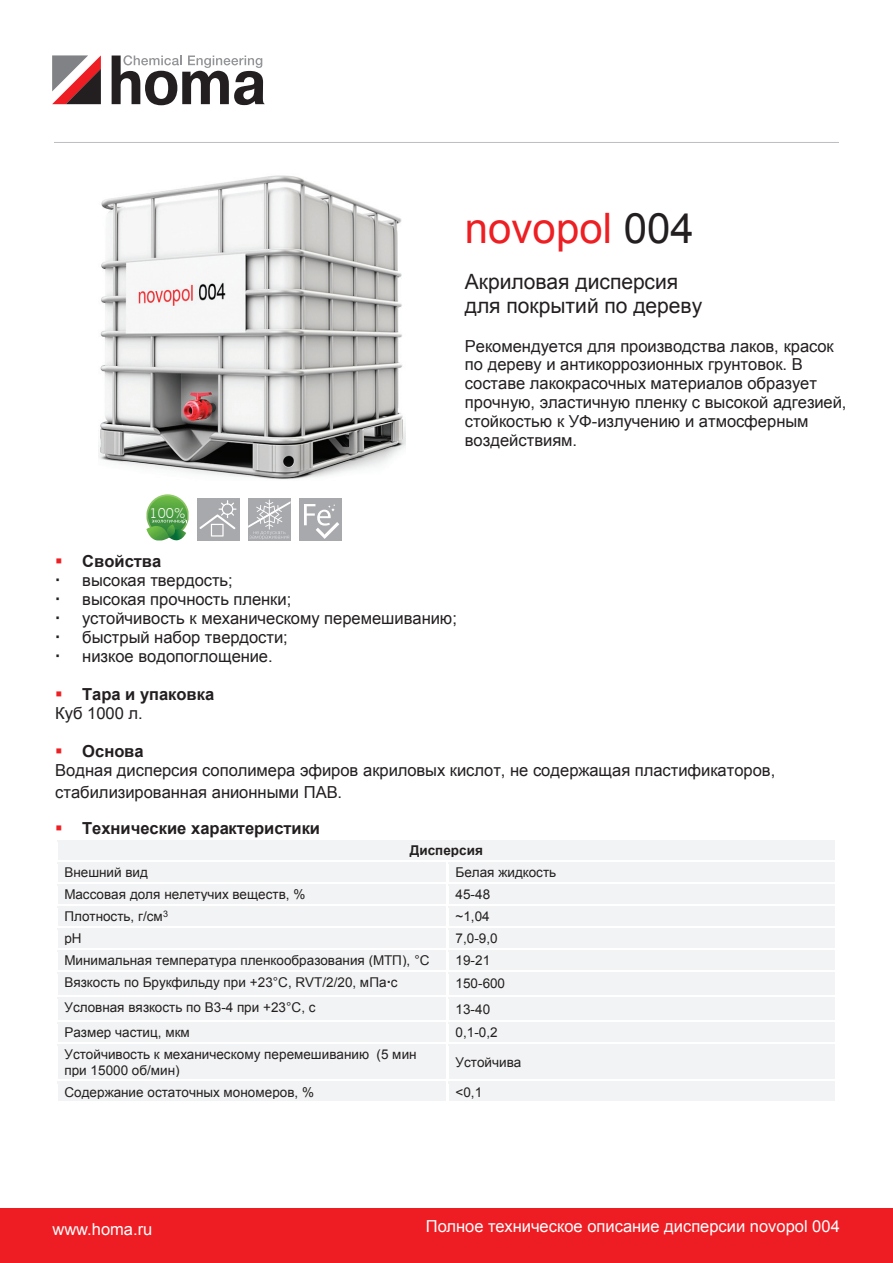
<style>
.page{position:relative;width:893px;height:1263px;background:#fff}
.page>*{position:absolute;margin:0;border:0;box-sizing:border-box;transform-origin:0 0}
.t1{font:42px "Arial";color:#ee1f23}
.t2{font:21px/24.2px "Arial";color:#231f20}
.t3{font:16.5px/19px "Arial";color:#231f20}
.t4{font:16.5px "Arial";color:#fff}
.t5{font:700 16.5px/19.2px "Arial";color:#231f20}
.t6{font:300 13.65px "News Gothic BT";color:#fff}
.t7{font:13.5px/15.5px "Arial";letter-spacing:.005em;color:#231f20}
.t8{font:700 13.5px "Arial";color:#231f20}
.s1{color:#231f20}
.s2{color:#ee1f23}
.s3{font-weight:700}
.s4{font-weight:400}
</style>
<div class="page">
<div style="left:64px;top:842px;width:765px;height:16px;background:#f2f3f4"></div>
<hr style="left:57px;top:840px;width:778px;height:2px;background:#f2f3f4">
<hr style="left:56px;top:858px;width:781px;height:2px;background:#f2f3f4">
<hr style="left:835px;top:842px;width:3px;height:18px;background:#fff">
<div style="left:58px;top:862px;width:388px;height:20px;background:#f2f3f4"></div>
<div style="left:449px;top:862px;width:386px;height:20px;background:#f2f3f4"></div>
<hr style="left:57px;top:862px;width:389px;height:2px;background:#f2f3f4">
<hr style="left:448px;top:862px;width:387px;height:2px;background:#f2f3f4">
<hr style="left:56px;top:880px;width:391px;height:2px;background:#f2f3f4">
<hr style="left:447px;top:880px;width:390px;height:2px;background:#f2f3f4">
<hr style="left:835px;top:864px;width:3px;height:18px;background:#fff">
<div style="left:58px;top:884px;width:388px;height:20px;background:#f2f3f4"></div>
<div style="left:449px;top:884px;width:386px;height:20px;background:#f2f3f4"></div>
<hr style="left:57px;top:884px;width:389px;height:2px;background:#f2f3f4">
<hr style="left:448px;top:884px;width:387px;height:2px;background:#f2f3f4">
<hr style="left:56px;top:902px;width:391px;height:2px;background:#f2f3f4">
<hr style="left:447px;top:902px;width:390px;height:2px;background:#f2f3f4">
<hr style="left:835px;top:886px;width:3px;height:18px;background:#fff">
<div style="left:58px;top:906px;width:388px;height:20px;background:#f2f3f4"></div>
<div style="left:449px;top:906px;width:386px;height:20px;background:#f2f3f4"></div>
<hr style="left:57px;top:906px;width:389px;height:2px;background:#f2f3f4">
<hr style="left:448px;top:906px;width:387px;height:2px;background:#f2f3f4">
<hr style="left:56px;top:924px;width:391px;height:2px;background:#f2f3f4">
<hr style="left:447px;top:924px;width:390px;height:2px;background:#f2f3f4">
<hr style="left:835px;top:908px;width:3px;height:18px;background:#fff">
<div style="left:58px;top:928px;width:388px;height:20px;background:#f2f3f4"></div>
<div style="left:449px;top:928px;width:386px;height:20px;background:#f2f3f4"></div>
<hr style="left:57px;top:928px;width:389px;height:2px;background:#f2f3f4">
<hr style="left:448px;top:928px;width:387px;height:2px;background:#f2f3f4">
<hr style="left:56px;top:946px;width:391px;height:2px;background:#f2f3f4">
<hr style="left:447px;top:946px;width:390px;height:2px;background:#f2f3f4">
<hr style="left:835px;top:930px;width:3px;height:18px;background:#fff">
<div style="left:58px;top:950px;width:388px;height:20px;background:#f2f3f4"></div>
<div style="left:449px;top:950px;width:386px;height:20px;background:#f2f3f4"></div>
<hr style="left:57px;top:950px;width:389px;height:2px;background:#f2f3f4">
<hr style="left:448px;top:950px;width:387px;height:2px;background:#f2f3f4">
<hr style="left:56px;top:968px;width:391px;height:2px;background:#f2f3f4">
<hr style="left:447px;top:968px;width:390px;height:2px;background:#f2f3f4">
<hr style="left:835px;top:952px;width:3px;height:18px;background:#fff">
<div style="left:58px;top:972px;width:388px;height:23px;background:#f2f3f4"></div>
<div style="left:449px;top:972px;width:386px;height:23px;background:#f2f3f4"></div>
<svg style="left:56px;top:858px;width:1px;height:112px"></svg>
<hr style="left:57px;top:972px;width:389px;height:2px;background:#f2f3f4">
<svg style="left:446px;top:880px;width:2px;height:90px"></svg>
<hr style="left:448px;top:972px;width:387px;height:2px;background:#f2f3f4">
<hr style="left:56px;top:993px;width:391px;height:2px;background:#f2f3f4">
<hr style="left:55px;top:974px;width:2px;height:21px;background:#fff">
<hr style="left:447px;top:993px;width:390px;height:2px;background:#f2f3f4">
<hr style="left:446px;top:974px;width:2px;height:21px;background:#fff">
<hr style="left:835px;top:974px;width:3px;height:21px;background:#fff">
<div style="left:58px;top:997px;width:388px;height:23px;background:#f2f3f4"></div>
<div style="left:449px;top:997px;width:386px;height:23px;background:#f2f3f4"></div>
<hr style="left:57px;top:997px;width:389px;height:2px;background:#f2f3f4">
<hr style="left:448px;top:997px;width:387px;height:2px;background:#f2f3f4">
<hr style="left:56px;top:1018px;width:391px;height:2px;background:#f2f3f4">
<hr style="left:55px;top:999px;width:2px;height:21px;background:#fff">
<hr style="left:447px;top:1018px;width:390px;height:2px;background:#f2f3f4">
<hr style="left:446px;top:999px;width:2px;height:21px;background:#fff">
<hr style="left:835px;top:999px;width:3px;height:21px;background:#fff">
<div style="left:58px;top:1022px;width:388px;height:20px;background:#f2f3f4"></div>
<div style="left:449px;top:1022px;width:386px;height:20px;background:#f2f3f4"></div>
<hr style="left:57px;top:1022px;width:389px;height:2px;background:#f2f3f4">
<hr style="left:448px;top:1022px;width:387px;height:2px;background:#f2f3f4">
<hr style="left:56px;top:1040px;width:391px;height:2px;background:#f2f3f4">
<hr style="left:447px;top:1040px;width:390px;height:2px;background:#f2f3f4">
<hr style="left:835px;top:1024px;width:3px;height:18px;background:#fff">
<div style="left:58px;top:1044px;width:388px;height:36px;background:#f2f3f4"></div>
<div style="left:449px;top:1044px;width:386px;height:36px;background:#f2f3f4"></div>
<hr style="left:57px;top:1044px;width:389px;height:2px;background:#f2f3f4">
<hr style="left:448px;top:1044px;width:387px;height:2px;background:#f2f3f4">
<hr style="left:56px;top:1077px;width:391px;height:3px;background:#f2f3f4">
<hr style="left:55px;top:1046px;width:2px;height:34px;background:#fff">
<hr style="left:447px;top:1077px;width:390px;height:3px;background:#f2f3f4">
<hr style="left:446px;top:1046px;width:2px;height:34px;background:#fff">
<hr style="left:835px;top:1046px;width:3px;height:34px;background:#fff">
<div style="left:58px;top:1082px;width:388px;height:20px;background:#f2f3f4"></div>
<div style="left:449px;top:1082px;width:386px;height:20px;background:#f2f3f4"></div>
<hr style="left:57px;top:1082px;width:389px;height:2px;background:#f2f3f4">
<hr style="left:448px;top:1082px;width:387px;height:2px;background:#f2f3f4">
<hr style="left:56px;top:1099px;width:391px;height:3px;background:#f2f3f4">
<hr style="left:447px;top:1099px;width:390px;height:3px;background:#f2f3f4">
<hr style="left:835px;top:1084px;width:3px;height:18px;background:#fff">
<svg style="left:112px;top:55px;width:153px;height:50px"></svg>
<svg style="left:52px;top:55px;width:49px;height:49px"></svg>
<hr style="left:54px;top:142px;width:785px;height:1px;background:#bcbdc0">
<div style="left:0;top:1209px;width:893px;height:54px;background:#ee1d23"></div>
<img style="left:98px;top:175px;width:308px;height:305px">
<svg style="left:147px;top:494px;width:42px;height:47px"></svg>
<div style="left:197px;top:498px;width:43px;height:43px;background:#a8a9ad"></div>
<svg style="left:199px;top:500px;width:37px;height:36px"></svg>
<div style="left:248px;top:498px;width:43px;height:43px;background:#a8a9ad"></div>
<hr style="left:269px;top:499px;width:1px;height:30px;background:#fff">
<svg style="left:248px;top:501px;width:43px;height:38px"></svg>
<div style="left:299px;top:498px;width:42px;height:43px;background:#a8a9ad"></div>
<svg style="left:304px;top:504px;width:35px;height:35px"></svg>
<p class="t6" style="left:150px;top:505px;width:38px">100%</p>
<h1 class="t1" style="left:465px;top:201px;width:230px">novopol <span class="s1">004</span></h1>
<p class="t2" style="left:465px;top:270px;width:239px">Акриловая дисперсия для покрытий по дереву</p>
<p class="t3" style="left:465px;top:336px;width:383px">Рекомендуется для производства лаков, красок по дереву и антикоррозионных грунтовок. В составе лакокрасочных материалов образует прочную, эластичную пленку с высокой адгезией, стойкостью к УФ-излучению и атмосферным воздействиям.</p>
<p class="t3" style="left:82px;top:552px;width:376px;text-indent:-27px"><span class="s2">▪</span> <span class="s3">Свойства<br></span>высокая твердость;<br>высокая прочность пленки;<br>устойчивость к механическому перемешиванию; быстрый набор твердости;<br>низкое водопоглощение.</p>
<p class="t5" style="left:55px;top:685px;width:161px"><span class="s2">▪</span> Тара и упаковка<br><span class="s4">Куб 1000 л.</span></p>
<p class="t3" style="left:55px;top:741px;width:722px"><span class="s2">▪</span> <span class="s3">Основа<br></span>Водная дисперсия сополимера эфиров акриловых кислот, не содержащая пластификаторов,</p>
<p class="t3" style="left:55px;top:782px;width:288px">стабилизированная анионными ПАВ.</p>
<p class="t5" style="left:55px;top:819px;width:266px"><span class="s2">▪</span> Технические характеристики</p>
<p class="t8" style="left:410px;top:841px;width:75px">Дисперсия</p>
<p class="t7" style="left:64px;top:865px;width:85px">Внешний вид</p>
<p class="t7" style="left:455px;top:865px;width:102px">Белая жидкость</p>
<p class="t7" style="left:64px;top:887px;width:243px">Массовая доля нелетучих веществ, %</p>
<p class="t7" style="left:455px;top:887px;width:36px">45-48</p>
<p class="t7" style="left:64px;top:909px;width:105px">Плотность, г/см<sup>3</sup></p>
<p class="t7" style="left:455px;top:909px;width:36px">~1,04</p>
<p class="t7" style="left:64px;top:931px;width:19px">рН</p>
<p class="t7" style="left:455px;top:931px;width:44px">7,0-9,0</p>
<p class="t7" style="left:64px;top:953px;width:367px">Минимальная температура пленкообразования (МТП), °C</p>
<p class="t7" style="left:455px;top:953px;width:36px">19-21</p>
<p class="t7" style="left:64px;top:974px;width:335px">Вязкость по Брукфильду при +23°С, RVT/2/20, мПа с</p>
<p class="t7" style="left:455px;top:976px;width:51px">150-600</p>
<p class="t7" style="left:64px;top:1000px;width:253px">Условная вязкость по В3-4 при +23°С, с</p>
<p class="t7" style="left:455px;top:1001px;width:36px">13-40</p>
<p class="t7" style="left:64px;top:1025px;width:127px">Размер частиц, мкм</p>
<p class="t7" style="left:455px;top:1025px;width:44px">0,1-0,2</p>
<p class="t7" style="left:64px;top:1047px;width:354px">Устойчивость к механическому перемешиванию (5 мин при 15000 об/мин)</p>
<p class="t7" style="left:455px;top:1054px;width:67px">Устойчива</p>
<p class="t7" style="left:64px;top:1084px;width:251px">Содержание остаточных мономеров, %</p>
<p class="t7" style="left:455px;top:1084px;width:28px">&lt;0,1</p>
<p class="t4" style="left:52px;top:1218px;width:101px">www.homa.ru</p>
<p class="t4" style="left:426px;top:1216px;width:415px">Полное техническое описание дисперсии novopol 004</p>
</div>
